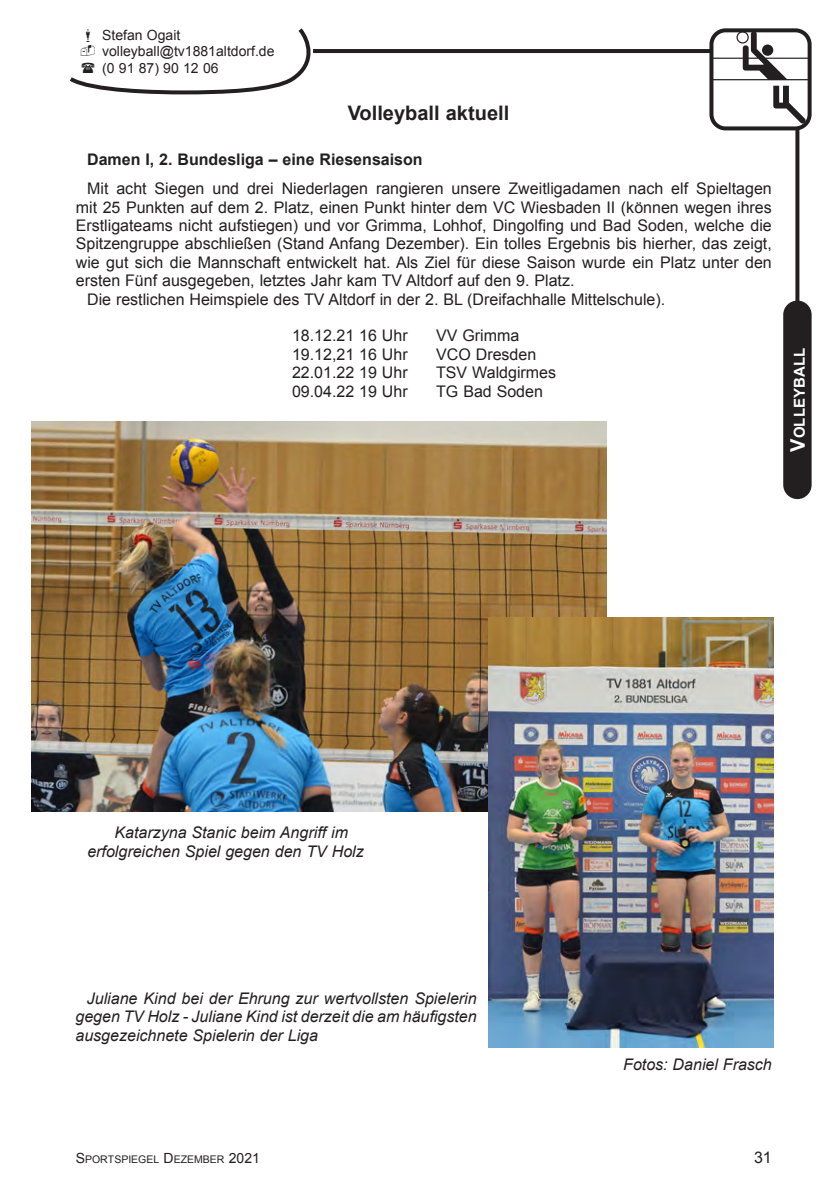
<style>
.page{position:relative;width:840px;height:1191px;background:#fff}
.page>*{position:absolute;margin:0;border:0;box-sizing:border-box;transform-origin:0 0}
.Text{font:700 20px "Arial";color:#231f20}
.Text-2{font:16px/18.4px "Arial";color:#231f20;text-align:justify}
.Text-3{font:italic 16px/18.4px "Arial";color:#231f20}
.Text-4{font:700 16px "Arial";color:#231f20}
.t1{font:700 15px "Arial";color:#fff}
.t2{font:14px/16.8px "Arial";color:#231f20}
.t3{font:10.4px "Arial";color:#231f20}
.s1{font-size:20px}
.s2{font-size:14px}
</style>
<div class="page">
<svg style="left:773px;top:86px;width:33px;height:39px"></svg>
<svg style="left:714px;top:33px;width:92px;height:47px"></svg>
<div style="left:709px;top:28px;width:102px;height:102px;border:4px solid #231f20;border-radius:14px"></div>
<svg style="left:795px;top:128px;width:4px;height:172px"></svg>
<div style="left:782px;top:300px;width:29px;height:199px;background:#231f20;border-radius:14px"></div>
<hr style="left:313px;top:49px;width:398px;height:4px;background:#231f20">
<img style="left:32px;top:421px;width:574px;height:390px">
<img style="left:488px;top:617px;width:284px;height:430px">
<svg style="left:70px;top:28px;width:244px;height:67px"></svg>
<p class="t2" style="left:102px;top:26px;width:174px">Stefan Ogait volleyball@tv1881altdorf.de (0 91 87) 90 12 06</p>
<p class="Text" style="left:347px;top:100px;width:163px">Volleyball aktuell</p>
<p class="Text-4" style="left:87px;top:149px;width:337px">Damen I, 2. Bundesliga – eine Riesensaison</p>
<p class="Text-2" style="left:76px;top:179px;width:697px;text-indent:11px">Mit acht Siegen und drei Niederlagen rangieren unsere Zweitligadamen nach elf Spieltagen mit 25 Punkten auf dem 2. Platz, einen Punkt hinter dem VC Wiesbaden II (können wegen ihres Erstligateams nicht aufstiegen) und vor Grimma, Lohhof, Dingolfing und Bad Soden, welche die Spitzengruppe abschließen (Stand Anfang Dezember). Ein tolles Ergebnis bis hierher, das zeigt, wie gut sich die Mannschaft entwickelt hat. Als Ziel für diese Saison wurde ein Platz unter den ersten Fünf ausgegeben, letztes Jahr kam TV Altdorf auf den 9. Platz.</p>
<p class="Text-2" style="left:87px;top:290px;width:579px">Die restlichen Heimspiele des TV Altdorf in der 2. BL (Dreifachhalle Mittelschule).</p>
<p class="Text-2" style="left:292px;top:327px;width:117px">18.12.21 16 Uhr</p>
<p class="Text-2" style="left:436px;top:327px;width:85px">VV Grimma</p>
<p class="Text-2" style="left:292px;top:345px;width:117px">19.12,21 16 Uhr</p>
<p class="Text-2" style="left:436px;top:345px;width:102px">VCO Dresden</p>
<p class="Text-2" style="left:292px;top:363px;width:117px">22.01.22 19 Uhr</p>
<p class="Text-2" style="left:436px;top:363px;width:121px">TSV Waldgirmes</p>
<p class="Text-2" style="left:292px;top:382px;width:117px">09.04.22 19 Uhr</p>
<p class="Text-2" style="left:436px;top:382px;width:108px">TG Bad Soden</p>
<p class="t1" style="left:789px;top:451px;width:105px;rotate:-90deg"><span class="s1">V</span>olleyball</p>
<p class="Text-3" style="left:87px;top:823px;width:278px;text-indent:27px">Katarzyna Stanic beim Angriff im erfolgreichen Spiel gegen den TV Holz</p>
<p class="Text-3" style="left:75px;top:989px;width:402px;text-align:justify;text-indent:11px">Juliane Kind bei der Ehrung zur wertvollsten Spielerin gegen TV Holz - Juliane Kind ist derzeit die am häufigsten ausgezeichnete Spielerin der Liga</p>
<p class="t3" style="left:76px;top:1153px;width:186px"><span class="s2">S</span>PORTSPIEGEL <span class="s2">D</span>EZEMBER <span class="s2">2021</span></p>
<p class="Text-3" style="left:623px;top:1055px;width:150px">Fotos: Daniel Frasch</p>
<p class="Text-2" style="left:753px;top:1148px;width:19px">31</p>
</div>
